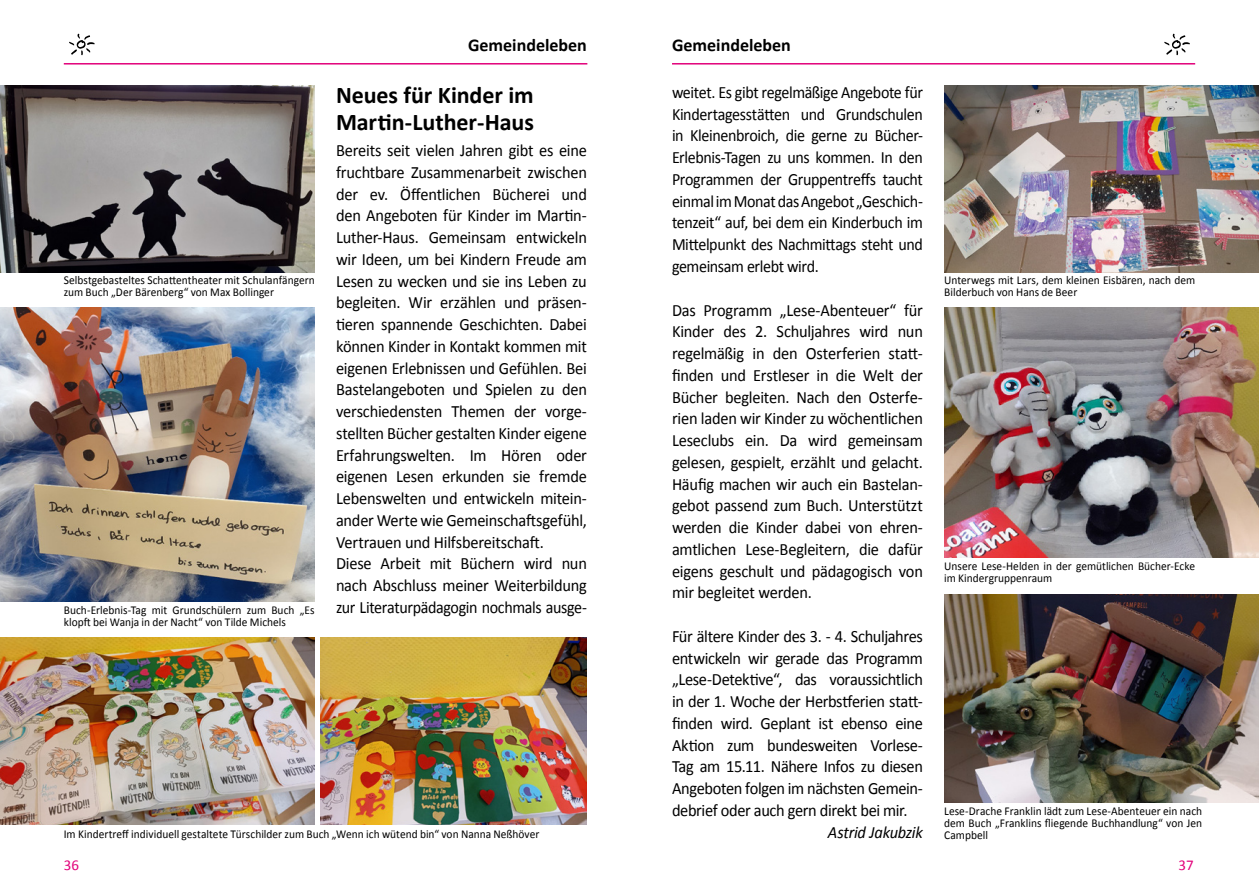
<style>
.page{position:relative;width:1259px;height:893px;background:#fff}
.page>*{position:absolute;margin:0;border:0;box-sizing:border-box;transform-origin:0 0}
.t1{font:700 24px/27px "Calibri";letter-spacing:-.005em;color:#000}
.t2{font:700 18px "Calibri";color:#000}
.t3{font:17.25px/21.8px "Calibri";letter-spacing:-.015em;color:#000;text-align:justify;scale:.95 1}
.t4{font:17.25px/21.8px "Calibri";letter-spacing:-.015em;color:#000;text-align:justify;scale:.93 1}
.t5{font:italic 17.25px "Calibri";letter-spacing:-.015em;color:#000;scale:.95 1}
.t6{font:15px "Calibri";color:#e2007a}
.t7{font:12px/12px "Calibri";color:#000;scale:.95 1}
</style>
<div class="page">
<img style="left:0;top:85px;width:315px;height:187px">
<img style="left:944px;top:85px;width:315px;height:187px">
<img style="left:0;top:308px;width:315px;height:293px">
<img style="left:944px;top:308px;width:315px;height:249px">
<img style="left:0;top:638px;width:315px;height:187px">
<img style="left:944px;top:594px;width:315px;height:209px">
<img style="left:320px;top:638px;width:267px;height:187px">
<hr style="left:64px;top:63px;width:523px;height:2px;background:#e2007a">
<hr style="left:672px;top:63px;width:523px;height:2px;background:#e2007a">
<svg style="left:69px;top:33px;width:26px;height:22px"></svg>
<svg style="left:1164px;top:33px;width:26px;height:22px"></svg>
<p class="t2" style="left:468px;top:32px;width:120px">Gemeindeleben</p>
<p class="t2" style="left:672px;top:32px;width:120px">Gemeindeleben</p>
<p class="t4" style="left:672px;top:81px;width:271px">weitet. Es gibt regelmäßige Angebote für Kindertagesstätten und Grundschulen in Kleinenbroich, die gerne zu Bücher-Erlebnis-Tagen zu uns kommen. In den Programmen der Gruppentreffs taucht einmal im Monat das Angebot „Geschich&shy;tenzeit“ auf, bei dem ein Kinderbuch im Mittelpunkt des Nachmittags steht und gemeinsam erlebt wird.</p>
<p class="t3" style="left:672px;top:298px;width:266px">Das Programm „Lese-Abenteuer“ für Kinder des 2. Schuljahres wird nun regelmäßig in den Osterferien statt&shy;finden und Erstleser in die Welt der Bücher begleiten. Nach den Osterfe&shy;rien laden wir Kinder zu wöchentlichen Leseclubs ein. Da wird gemeinsam gelesen, gespielt, erzählt und gelacht.<br>Häufig machen wir auch ein Bastelan&shy;gebot passend zum Buch. Unterstützt werden die Kinder dabei von ehren&shy;amtlichen Lese-Begleitern, die dafür eigens geschult und pädagogisch von mir begleitet werden.</p>
<p class="t3" style="left:672px;top:625px;width:266px">Für ältere Kinder des 3. - 4. Schuljahres entwickeln wir gerade das Programm „Lese-Detektive“, das voraussichtlich in der 1. Woche der Herbstferien statt&shy;finden wird. Geplant ist ebenso eine Aktion zum bundesweiten Vorlese-Tag am 15.11. Nähere Infos zu diesen Angeboten folgen im nächsten Gemein&shy;debrief oder auch gern direkt bei mir.</p>
<p class="t5" style="left:828px;top:820px;width:102px">Astrid Jakubzik</p>
<h1 class="t1" style="left:336px;top:81px;width:199px">Neues für Kinder im<br>Martin-Luther-Haus</h1>
<p class="t3" style="left:336px;top:139px;width:266px;text-align:left">Bereits seit vielen Jahren gibt es eine fruchtbare Zusammenarbeit zwischen der ev. Öffentlichen Bücherei und den Angeboten für Kinder im Martin-Luther-Haus. Gemeinsam entwickeln wir Ideen, um bei Kindern Freude am Lesen zu wecken und sie ins Leben zu begleiten. Wir erzählen und präsen&shy;tieren spannende Geschichten. Dabei können Kinder in Kontakt kommen mit eigenen Erlebnissen und Gefühlen. Bei Bastelangeboten und Spielen zu den verschiedensten Themen der vorge&shy;stellten Bücher gestalten Kinder eigene Erfahrungswelten. Im Hören oder eigenen Lesen erkunden sie fremde Lebenswelten und entwickeln mitein&shy;ander Werte wie Gemeinschaftsgefühl, Vertrauen und Hilfsbereitschaft.<br>Diese Arbeit mit Büchern wird nun nach Abschluss meiner Weiterbildung zur Literaturpädagogin nochmals ausge-</p>
<p class="t7" style="left:64px;top:274px;width:266px">Selbstgebasteltes Schattentheater mit Schulanfängern zum Buch „Der Bärenberg“ von Max Bollinger</p>
<p class="t7" style="left:944px;top:274px;width:266px">Unterwegs mit Lars, dem kleinen Eisbären, nach dem<br>Bilderbuch von Hans de Beer</p>
<p class="t7" style="left:944px;top:560px;width:266px">Unsere Lese-Helden in der gemütlichen Bücher-Ecke im Kindergruppenraum</p>
<p class="t7" style="left:64px;top:604px;width:266px">Buch-Erlebnis-Tag mit Grundschülern zum Buch „Es klopft bei Wanja in der Nacht“ von Tilde Michels</p>
<p class="t7" style="left:944px;top:805px;width:273px;text-align:justify">Lese-Drache Franklin lädt zum Lese-Abenteuer ein nach dem Buch „Franklins fliegende Buchhandlung“ von Jen Campbell</p>
<p class="t7" style="left:64px;top:827px;width:502px">Im Kindertreff individuell gestaltete Türschilder zum Buch „Wenn ich wütend bin“ von Nanna Neßhöver</p>
<p class="t6" style="left:64px;top:855px;width:17px">36</p>
<p class="t6" style="left:1178px;top:855px;width:17px">37</p>
</div>
